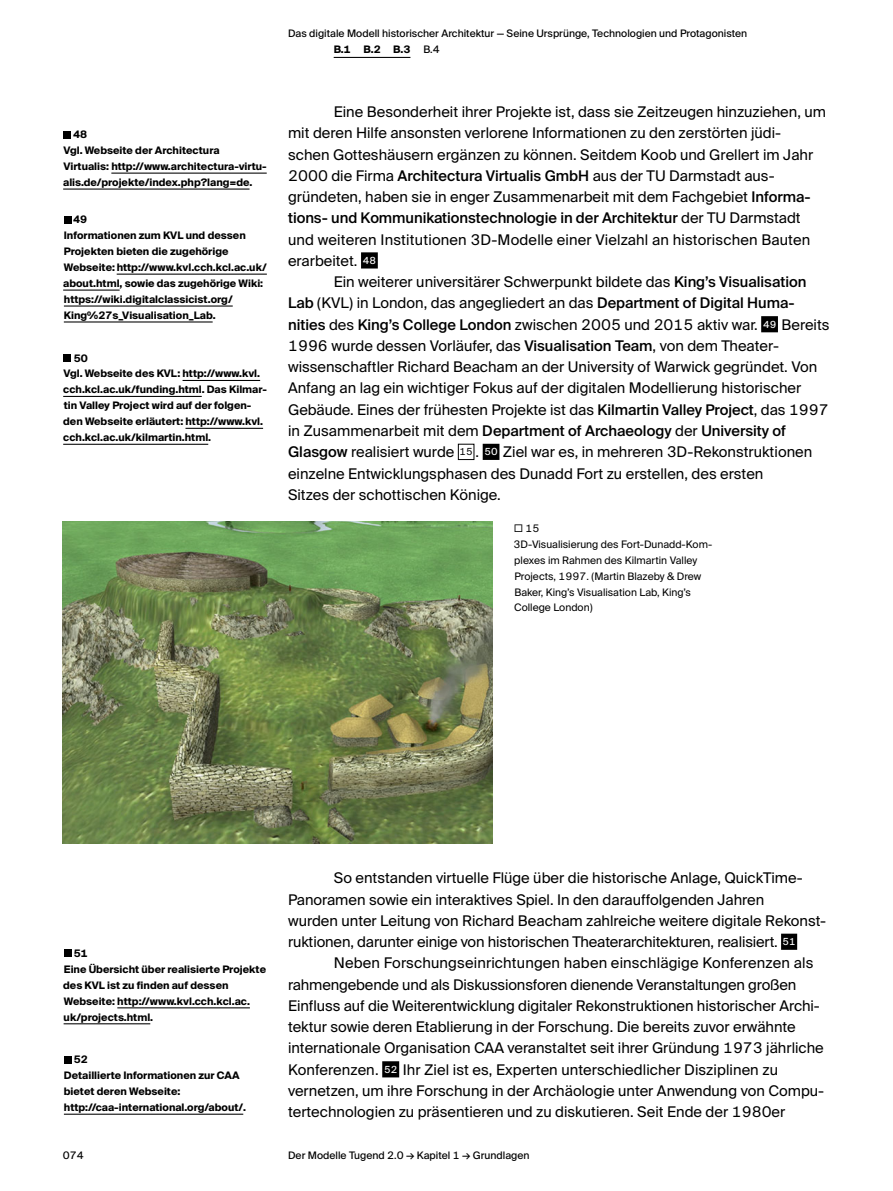
<style>
.page{position:relative;width:893px;height:1191px;background:#fff}
.page>*{position:absolute;margin:0;border:0;box-sizing:border-box;transform-origin:0 0}
.t1{font:14.7px/21.3px "Suisse Intl";color:#000}
.t2{font:700 10.35px/15.9px "Suisse Intl";color:#000}
.t3{font:10.35px/15.9px "Suisse Intl";color:#000}
.t4{font:10.35px "Suisse Intl";color:#000}
.s1{font-weight:500}
.s2{font-size:9.75px;color:#fff}
.s3{font-size:9.75px}
.s4{font-weight:300;font-size:14.1px}
</style>
<div class="page">
<hr style="left:334px;top:57px;width:76px;height:1px;background:#000">
<div style="left:361px;top:252px;width:17px;height:16px;background:#000"></div>
<div style="left:761px;top:316px;width:17px;height:16px;background:#000"></div>
<div style="left:483px;top:444px;width:16px;height:16px;background:#000"></div>
<img style="left:63px;top:521px;width:429px;height:322px">
<hr style="left:111px;top:173px;width:156px;height:1px;background:#000">
<hr style="left:63px;top:188px;width:187px;height:2px;background:#000">
<div style="left:63px;top:131px;width:8px;height:7px;background:#000"></div>
<hr style="left:117px;top:274px;width:150px;height:1px;background:#000">
<hr style="left:63px;top:289px;width:57px;height:2px;background:#000">
<hr style="left:64px;top:305px;width:169px;height:1px;background:#000">
<hr style="left:64px;top:321px;width:149px;height:1px;background:#000">
<div style="left:64px;top:216px;width:7px;height:7px;background:#000"></div>
<div style="left:458px;top:444px;width:16px;height:16px;border:1px solid #000"></div>
<hr style="left:183px;top:380px;width:77px;height:1px;background:#000">
<hr style="left:63px;top:396px;width:139px;height:1px;background:#000">
<hr style="left:185px;top:428px;width:78px;height:1px;background:#000">
<hr style="left:63px;top:444px;width:145px;height:1px;background:#000">
<div style="left:63px;top:354px;width:8px;height:7px;background:#000"></div>
<div style="left:781px;top:933px;width:16px;height:16px;background:#000"></div>
<div style="left:382px;top:1061px;width:17px;height:16px;background:#000"></div>
<hr style="left:117px;top:1007px;width:133px;height:1px;background:#000">
<hr style="left:64px;top:1023px;width:86px;height:1px;background:#000">
<div style="left:64px;top:949px;width:7px;height:8px;background:#000"></div>
<hr style="left:64px;top:1113px;width:179px;height:1px;background:#000">
<div style="left:64px;top:1056px;width:7px;height:7px;background:#000"></div>
<p class="t2" style="left:63px;top:127px;width:205px;text-indent:10px">48<br>Vgl. Webseite der Architectura<br>Virtualis: http://www.architectura-virtu&shy;alis.de/projekte/index.php?lang=de.</p>
<p class="t2" style="left:63px;top:212px;width:205px;text-indent:10px">49<br>Informationen zum KVL und dessen<br>Projekten bieten die zugehörige<br>Webseite: http://www.kvl.cch.kcl.ac.uk/ about.html, sowie das zugehörige Wiki: https://wiki.digitalclassicist.org/<br>King%27s_Visualisation_Lab.</p>
<p class="t2" style="left:63px;top:350px;width:205px;text-indent:11px">50<br>Vgl. Webseite des KVL: http://www.kvl. cch.kcl.ac.uk/funding.html. Das Kilmar&shy;tin Valley Project wird auf der folgen&shy;den Webseite erläutert: http://www.kvl. cch.kcl.ac.uk/kilmartin.html.</p>
<p class="t4" style="left:288px;top:28px;width:461px">Das digitale Modell historischer Architektur — Seine Ursprünge, Technologien und Protagonisten</p>
<p class="t2" style="left:334px;top:42px;width:78px">B.1 B.2 B.3</p>
<p class="t4" style="left:423px;top:43px;width:18px">B.4</p>
<p class="t1" style="left:288px;top:101px;width:539px;text-indent:46px">Eine Besonderheit ihrer Projekte ist, dass sie Zeitzeugen hinzuziehen, um mit deren Hilfe ansonsten verlorene Informationen zu den zerstörten jüdi&shy;schen Gotteshäusern ergänzen zu können. Seitdem Koob und Grellert im Jahr 2000 die Firma <span class="s1">Architectura Virtualis GmbH</span> aus der TU Darmstadt aus&shy;gründeten, haben sie in enger Zusammenarbeit mit dem Fachgebiet <span class="s1">Informa&shy;tions- und Kommunikationstechnologie in der Architektur</span> der TU Darmstadt und weiteren Institutionen 3D-Modelle einer Vielzahl an historischen Bauten erarbeitet. <span class="s2">48</span></p>
<p class="t1" style="left:288px;top:271px;width:543px;text-indent:46px">Ein weiterer universitärer Schwerpunkt bildete das <span class="s1">King’s Visualisation Lab</span> (KVL) in London, das angegliedert an das <span class="s1">Department of Digital Huma&shy;nities</span> des <span class="s1">King’s College London</span> zwischen 2005 und 2015 aktiv war. <span class="s2">49</span> Bereits 1996 wurde dessen Vorläufer, das <span class="s1">Visualisation Team</span>, von dem Theater&shy;wissenschaftler Richard Beacham an der University of Warwick gegründet. Von Anfang an lag ein wichtiger Fokus auf der digitalen Modellierung historischer Gebäude. Eines der frühesten Projekte ist das <span class="s1">Kilmartin Valley Project</span>, das 1997 in Zusammenarbeit mit dem <span class="s1">Department of Archaeology</span> der <span class="s1">University of Glasgow</span> realisiert wurde <span class="s2">'</span><span class="s3">15</span><span class="s2">'</span>. <span class="s2">50</span> Ziel war es, in mehreren 3D-Rekonstruktionen einzelne Entwicklungsphasen des Dunadd Fort zu erstellen, des ersten<br>Sitzes der schottischen Könige.</p>
<p class="t3" style="left:514px;top:520px;width:200px"><span class="s4">□</span> 15<br>3D-Visualisierung des Fort-Dunadd-Kom&shy;plexes im Rahmen des Kilmartin Valley<br>Projects, 1997. (Martin Blazeby &amp; Drew<br>Baker, King’s Visualisation Lab, King’s<br>College London)</p>
<p class="t2" style="left:63px;top:945px;width:204px;text-indent:11px">51<br>Eine Übersicht über realisierte Projekte des KVL ist zu finden auf dessen<br>Webseite: http://www.kvl.cch.kcl.ac. uk/projects.html.</p>
<p class="t2" style="left:64px;top:1051px;width:184px;text-indent:10px">52<br>Detaillierte Informationen zur CAA bietet deren Webseite: http://caa-international.org/about/.</p>
<p class="t4" style="left:63px;top:1149px;width:23px">074</p>
<p class="t1" style="left:288px;top:867px;width:540px;text-indent:46px">So entstanden virtuelle Flüge über die historische Anlage, QuickTime-Panoramen sowie ein interaktives Spiel. In den darauffolgenden Jahren<br>wurden unter Leitung von Richard Beacham zahlreiche weitere digitale Rekonst&shy;ruktionen, darunter einige von historischen Theaterarchitekturen, realisiert. <span class="s2">51</span></p>
<p class="t1" style="left:288px;top:952px;width:538px;text-indent:46px">Neben Forschungseinrichtungen haben einschlägige Konferenzen als rahmengebende und als Diskussionsforen dienende Veranstaltungen großen Einfluss auf die Weiterentwicklung digitaler Rekonstruktionen historischer Archi&shy;tektur sowie deren Etablierung in der Forschung. Die bereits zuvor erwähnte internationale Organisation CAA veranstaltet seit ihrer Gründung 1973 jährliche Konferenzen. <span class="s2">52</span> Ihr Ziel ist es, Experten unterschiedlicher Disziplinen zu vernetzen, um ihre Forschung in der Archäologie unter Anwendung von Compu&shy;tertechnologien zu präsentieren und zu diskutieren. Seit Ende der 1980er</p>
<p class="t4" style="left:288px;top:1149px;width:243px">Der Modelle Tugend 2.0 → Kapitel 1 → Grundlagen</p>
</div>
